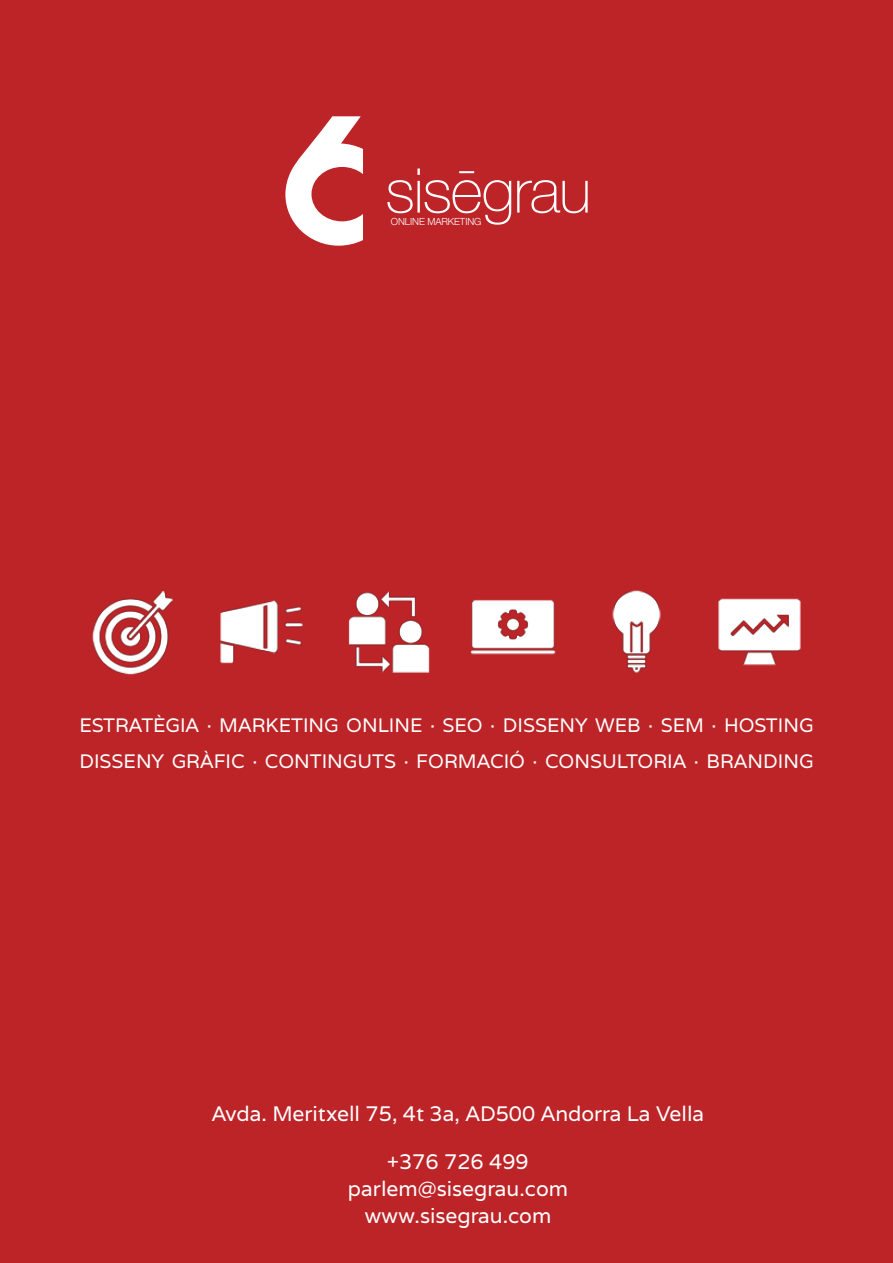
<style>
.page{position:relative;width:893px;height:1263px;background:#bd2428}
.page>*{position:absolute;margin:0;border:0;box-sizing:border-box;transform-origin:0 0}
.t1{font:100 61.65px "Helvetica Neue";letter-spacing:-.02em;color:#fff}
.t2{font:21px/27px "Varela";color:#fff;text-align:center}
.t3{font:19.5px/36px "Varela";color:#fff}
.t4{font:300 9.75px "Helvetica Neue";letter-spacing:-.01em;color:#fff}
</style>
<div class="page">
<svg style="left:285px;top:116px;width:78px;height:130px"></svg>
<img style="left:612px;top:590px;width:49px;height:83px">
<img style="left:92px;top:591px;width:81px;height:84px">
<img style="left:348px;top:591px;width:82px;height:82px">
<img style="left:470px;top:600px;width:86px;height:55px">
<img style="left:718px;top:598px;width:83px;height:68px">
<img style="left:220px;top:600px;width:83px;height:64px">
<h1 class="t1" style="left:385px;top:144px;width:207px">sisēgrau</h1>
<p class="t4" style="left:391px;top:214px;width:92px">ONLINE MARKETING</p>
<p class="t3" style="left:79px;top:707px;width:736px">ESTRATÈGIA · MARKETING ONLINE · SEO · DISSENY WEB · SEM · HOSTING<br>DISSENY GRÀFIC · CONTINGUTS · FORMACIÓ · CONSULTORIA · BRANDING</p>
<p class="t2" style="left:212px;top:1099px;width:494px">Avda. Meritxell 75, 4t 3a, AD500 Andorra La Vella</p>
<p class="t2" style="left:348px;top:1148px;width:222px">+376 726 499 parlem@sisegrau.com www.sisegrau.com</p>
</div>
